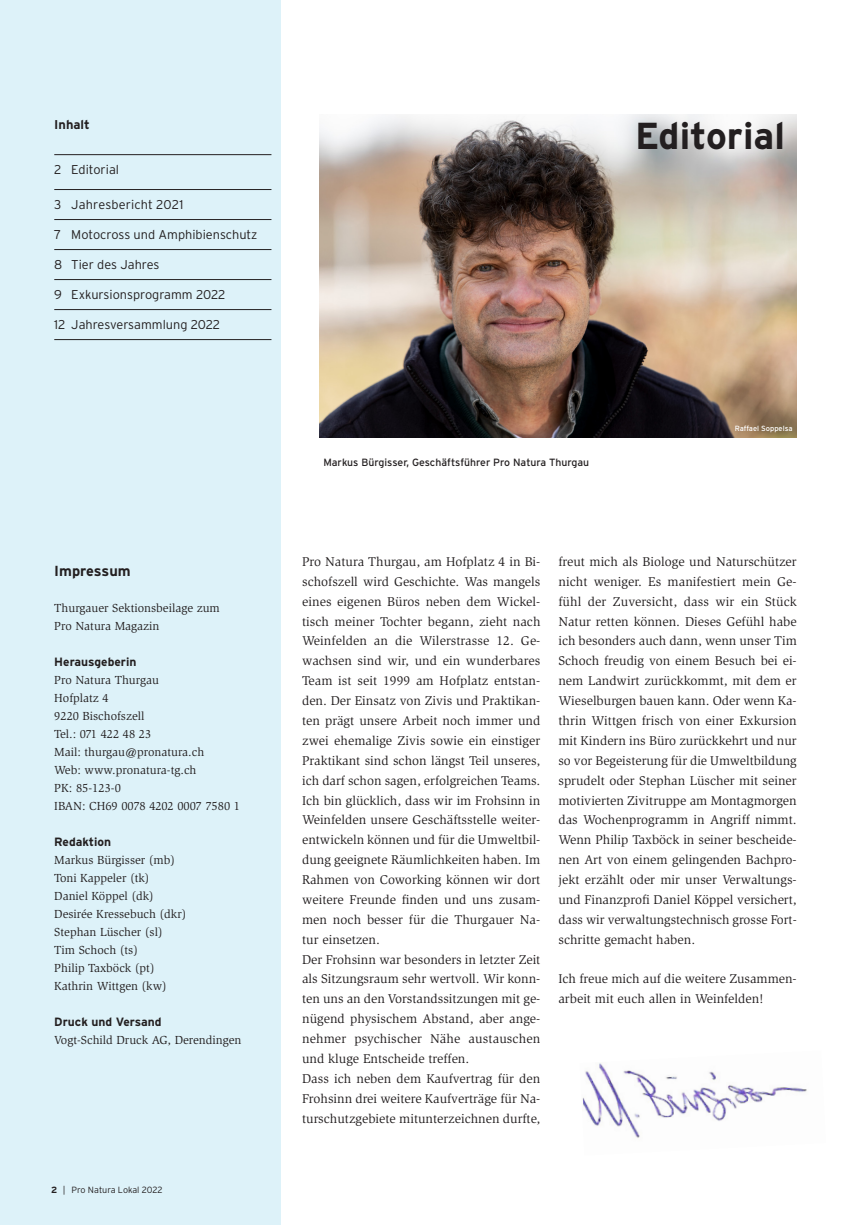
<style>
.page{position:relative;width:851px;height:1225px;background:#fff}
.page>*{position:absolute;margin:0;border:0;box-sizing:border-box;transform-origin:0 0}
._01_Haupttitel{font:700 37.5px "Interstate";color:#231f20}
._04_Zwischentitel{font:700 14.55px "Interstate";color:#231f20}
._03_Grundtext{font:13.05px/19.8px "Slimbach Std";color:#231f20;text-align:justify}
._04_Zwischentitel-2{font:300 12.75px "Interstate";color:#231f20}
._04_Zwischentitel-3{font:700 12.75px "Interstate";color:#231f20}
._03_Grundtext-2{font:12px "Slimbach Std";color:#231f20}
._03_Grundtext-3{font:700 12px "Interstate";color:#231f20}
._04_Zwischentitel-4{font:700 12px "Interstate";color:#231f20}
._05_Bildlegende{font:10.5px "Interstate";color:#231f20}
.t1{font:300 9px "Interstate";letter-spacing:-.01em;color:#231f20}
._05_Bildlegende-2{font:7.5px "Interstate";color:#fff}
.s1{font-weight:700}
</style>
<div class="page">
<img style="left:319px;top:115px;width:477px;height:322px">
<div style="left:0;top:0;width:281px;height:1225px;background:#ddf2f9"></div>
<hr style="left:54px;top:154px;width:217px;height:1px;background:#231f20">
<hr style="left:54px;top:189px;width:217px;height:1px;background:#231f20">
<hr style="left:54px;top:219px;width:217px;height:1px;background:#231f20">
<hr style="left:54px;top:249px;width:217px;height:1px;background:#231f20">
<hr style="left:54px;top:279px;width:217px;height:1px;background:#231f20">
<hr style="left:54px;top:309px;width:217px;height:1px;background:#231f20">
<hr style="left:54px;top:339px;width:217px;height:1px;background:#231f20">
<img style="left:582px;top:1063px;width:225px;height:75px">
<p class="_04_Zwischentitel-3" style="left:54px;top:117px;width:37px">Inhalt</p>
<p class="_04_Zwischentitel-2" style="left:54px;top:162px;width:66px">2 Editorial</p>
<p class="_04_Zwischentitel-2" style="left:54px;top:197px;width:131px">3 Jahresbericht 2021</p>
<p class="_04_Zwischentitel-2" style="left:54px;top:227px;width:205px">7 Motocross und Amphibienschutz</p>
<p class="_04_Zwischentitel-2" style="left:54px;top:257px;width:107px">8 Tier des Jahres</p>
<p class="_04_Zwischentitel-2" style="left:54px;top:287px;width:172px">9 Exkursionsprogramm 2022</p>
<p class="_04_Zwischentitel-2" style="left:54px;top:317px;width:167px">12 Jahresversammlung 2022</p>
<p class="_04_Zwischentitel" style="left:54px;top:562px;width:78px">Impressum</p>
<p class="_03_Grundtext-2" style="left:54px;top:601px;width:167px">Thurgauer Sektionsbeilage zum</p>
<p class="_03_Grundtext-2" style="left:54px;top:619px;width:107px">Pro Natura Magazin</p>
<p class="_04_Zwischentitel-4" style="left:54px;top:654px;width:84px">Herausgeberin</p>
<p class="_03_Grundtext-2" style="left:54px;top:673px;width:106px">Pro Natura Thurgau</p>
<p class="_03_Grundtext-2" style="left:54px;top:691px;width:56px">Hofplatz 4</p>
<p class="_03_Grundtext-2" style="left:54px;top:709px;width:92px">9220 Bischofszell</p>
<p class="_03_Grundtext-2" style="left:54px;top:727px;width:99px">Tel.: 071 422 48 23</p>
<p class="_03_Grundtext-2" style="left:54px;top:745px;width:151px">Mail: thurgau@pronatura.ch</p>
<p class="_03_Grundtext-2" style="left:54px;top:763px;width:144px">Web: www.pronatura-tg.ch</p>
<p class="_03_Grundtext-2" style="left:54px;top:781px;width:68px">PK: 85-123-0</p>
<p class="_03_Grundtext-2" style="left:54px;top:799px;width:187px">IBAN: CH69 0078 4202 0007 7580 1</p>
<p class="_03_Grundtext-3" style="left:54px;top:834px;width:58px">Redaktion</p>
<p class="_03_Grundtext-2" style="left:54px;top:853px;width:122px">Markus Bürgisser (mb)</p>
<p class="_03_Grundtext-2" style="left:54px;top:871px;width:97px">Toni Kappeler (tk)</p>
<p class="_03_Grundtext-2" style="left:54px;top:889px;width:101px">Daniel Köppel (dk)</p>
<p class="_03_Grundtext-2" style="left:54px;top:907px;width:134px">Desirée Kressebuch (dkr)</p>
<p class="_03_Grundtext-2" style="left:54px;top:925px;width:110px">Stephan Lüscher (sl)</p>
<p class="_03_Grundtext-2" style="left:54px;top:943px;width:85px">Tim Schoch (ts)</p>
<p class="_03_Grundtext-2" style="left:54px;top:961px;width:102px">Philip Taxböck (pt)</p>
<p class="_03_Grundtext-2" style="left:54px;top:979px;width:114px">Kathrin Wittgen (kw)</p>
<p class="_03_Grundtext-3" style="left:54px;top:1014px;width:109px">Druck und Versand</p>
<p class="_03_Grundtext-2" style="left:54px;top:1033px;width:189px">Vogt-Schild Druck AG, Derendingen</p>
<p class="t1" style="left:51px;top:1184px;width:113px"><span class="s1">2</span> | Pro Natura Lokal 2022</p>
<p class="_01_Haupttitel" style="left:635px;top:113px;width:151px">Editorial</p>
<p class="_05_Bildlegende" style="left:323px;top:455px;width:267px">Markus Bürgisser, Geschäftsführer Pro Natura Thurgau</p>
<p class="_05_Bildlegende-2" style="left:734px;top:424px;width:59px">Raffael Soppelsa</p>
<p class="_03_Grundtext" style="left:302px;top:552px;width:240px">Pro Natura Thurgau, am Hofplatz 4 in Bi&shy;schofszell wird Geschichte. Was mangels eines eigenen Büros neben dem Wickel&shy;tisch meiner Tochter begann, zieht nach Weinfelden an die Wilerstrasse 12. Ge&shy;wachsen sind wir, und ein wunderbares Team ist seit 1999 am Hofplatz entstan&shy;den. Der Einsatz von Zivis und Praktikan&shy;ten prägt unsere Arbeit noch immer und zwei ehemalige Zivis sowie ein einstiger Praktikant sind schon längst Teil unseres, ich darf schon sagen, erfolgreichen Teams.</p>
<p class="_03_Grundtext" style="left:302px;top:790px;width:240px">Ich bin glücklich, dass wir im Frohsinn in Weinfelden unsere Geschäftsstelle weiter&shy;entwickeln können und für die Umweltbil&shy;dung geeignete Räumlichkeiten haben. Im Rahmen von Coworking können wir dort weitere Freunde finden und uns zusam&shy;men noch besser für die Thurgauer Na&shy;tur einsetzen.</p>
<p class="_03_Grundtext" style="left:302px;top:949px;width:240px">Der Frohsinn war besonders in letzter Zeit als Sitzungsraum sehr wertvoll. Wir konn&shy;ten uns an den Vorstandssitzungen mit ge&shy;nügend physischem Abstand, aber ange&shy;nehmer psychischer Nähe austauschen und kluge Entscheide treffen.</p>
<p class="_03_Grundtext" style="left:302px;top:1068px;width:240px">Dass ich neben dem Kaufvertrag für den Frohsinn drei weitere Kaufverträge für Na&shy;turschutzgebiete mitunterzeichnen durfte,</p>
<p class="_03_Grundtext" style="left:558px;top:552px;width:240px">freut mich als Biologe und Naturschützer nicht weniger. Es manifestiert mein Ge&shy;fühl der Zuversicht, dass wir ein Stück Natur retten können. Dieses Gefühl habe ich besonders auch dann, wenn unser Tim Schoch freudig von einem Besuch bei ei&shy;nem Landwirt zurückkommt, mit dem er Wieselburgen bauen kann. Oder wenn Ka&shy;thrin Wittgen frisch von einer Exkursion mit Kindern ins Büro zurückkehrt und nur so vor Begeisterung für die Umweltbildung sprudelt oder Stephan Lüscher mit seiner motivierten Zivitruppe am Montagmorgen das Wochenprogramm in Angriff nimmt.<br>Wenn Philip Taxböck in seiner bescheide&shy;nen Art von einem gelingenden Bachpro&shy;jekt erzählt oder mir unser Verwaltungs&shy;und Finanzprofi Daniel Köppel versichert, dass wir verwaltungstechnisch grosse Fort&shy;schritte gemacht haben.</p>
<p class="_03_Grundtext" style="left:558px;top:969px;width:240px">Ich freue mich auf die weitere Zusammen&shy;arbeit mit euch allen in Weinfelden!</p>
</div>
